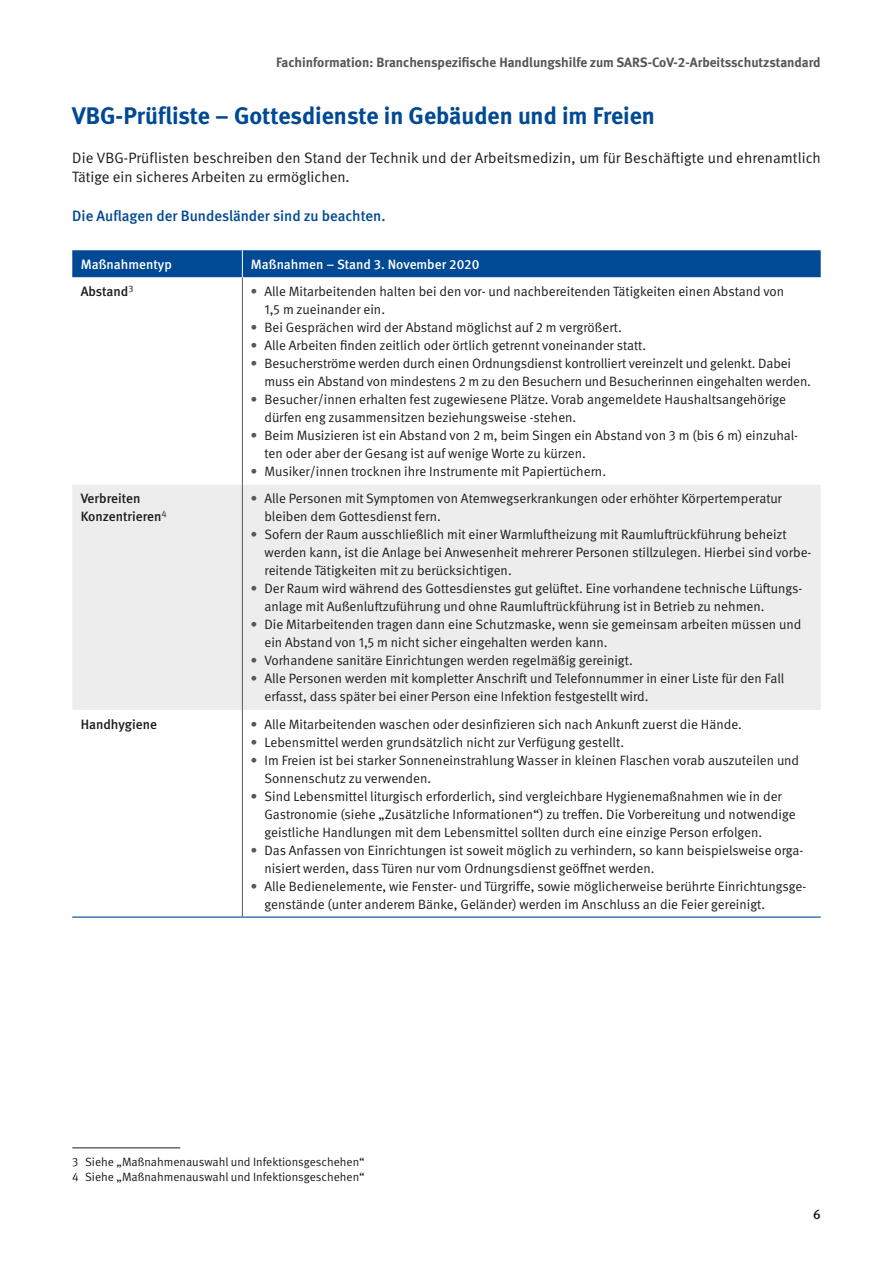
<style>
.page{position:relative;width:893px;height:1263px;background:#fff}
.page>*{position:absolute;margin:0;border:0;box-sizing:border-box;transform-origin:0 0}
.D_-_Unter-Übersch{font:700 24px "DGUV Meta";color:#004994}
.Fließtext{font:15px/19.2px "DGUV Meta";color:#1d1d1b}
.Fließtext_ohne_Absta{font:500 15px "DGUV Meta";color:#004994}
.t1{font:13.5px/18px "DGUV Meta";color:#1d1d1b}
.t2{font:700 13.5px "DGUV Meta";color:#575756}
.Tabellen_normal{font:500 13.5px/18px "DGUV Meta";color:#1d1d1b}
.Tabellenkopf{font:500 13.5px "DGUV Meta";color:#fff}
.Fußnote{font:12px "DGUV Meta";color:#1d1d1b}
.s1{font-weight:700;color:#575756}
</style>
<div class="page">
<div style="left:72px;top:485px;width:749px;height:225px;background:#ededed"></div>
<hr style="left:242px;top:277px;width:1px;height:208px;background:#575756">
<hr style="left:242px;top:485px;width:1px;height:225px;background:#575756">
<hr style="left:242px;top:710px;width:1px;height:206px;background:#575756">
<div style="left:72px;top:250px;width:749px;height:27px;background:#004994"></div>
<hr style="left:72px;top:916px;width:170px;height:2px;background:#004994">
<hr style="left:242px;top:916px;width:579px;height:2px;background:#004994">
<hr style="left:72px;top:1147px;width:108px;height:1px;background:#1d1d1b">
<p class="t2" style="left:276px;top:54px;width:546px">Fachinformation: Branchenspezifische Handlungshilfe zum SARS-CoV-2-Arbeitsschutzstandard</p>
<h1 class="D_-_Unter-Übersch" style="left:72px;top:101px;width:584px">VBG-Prüfliste – Gottesdienste in Gebäuden und im Freien</h1>
<p class="Fließtext" style="left:72px;top:149px;width:750px">Die VBG-Prüflisten beschreiben den Stand der Technik und der Arbeitsmedizin, um für Beschäftigte und ehrenamtlich<br>Tätige ein sicheres Arbeiten zu ermöglichen.</p>
<p class="Fließtext_ohne_Absta" style="left:72px;top:207px;width:315px">Die Auflagen der Bundesländer sind zu beachten.</p>
<p class="Tabellenkopf" style="left:81px;top:256px;width:93px">Maßnahmentyp</p>
<p class="Tabellenkopf" style="left:251px;top:256px;width:230px">Maßnahmen – Stand 3. November 2020</p>
<p class="Tabellen_normal" style="left:81px;top:283px;width:54px">Abstand<sup>3</sup></p>
<p class="t1" style="left:264px;top:283px;width:521px;text-indent:-14px"><span class="s1">•</span> Alle Mitarbeitenden halten bei den vor- und nachbereitenden Tätigkeiten einen Abstand von<br>1,5 m zueinander ein.</p>
<p class="t1" style="left:251px;top:319px;width:372px"><span class="s1">•</span> Bei Gesprächen wird der Abstand möglichst auf 2 m vergrößert.</p>
<p class="t1" style="left:251px;top:337px;width:397px"><span class="s1">•</span> Alle Arbeiten finden zeitlich oder örtlich getrennt voneinander statt.</p>
<p class="t1" style="left:264px;top:355px;width:548px;text-indent:-14px"><span class="s1">•</span> Besucherströme werden durch einen Ordnungsdienst kontrolliert vereinzelt und gelenkt. Dabei muss ein Abstand von mindestens 2 m zu den Besuchern und Besucherinnen eingehalten werden.</p>
<p class="t1" style="left:264px;top:391px;width:523px;text-indent:-14px"><span class="s1">•</span> Besucher/innen erhalten fest zugewiesene Plätze. Vorab angemeldete Haushaltsangehörige dürfen eng zusammensitzen beziehungsweise -stehen.</p>
<p class="t1" style="left:264px;top:427px;width:535px;text-indent:-14px"><span class="s1">•</span> Beim Musizieren ist ein Abstand von 2 m, beim Singen ein Abstand von 3 m (bis 6 m) einzuhal&shy;ten oder aber der Gesang ist auf wenige Worte zu kürzen.</p>
<p class="t1" style="left:251px;top:463px;width:357px"><span class="s1">•</span> Musiker/innen trocknen ihre Instrumente mit Papiertüchern.</p>
<p class="Tabellen_normal" style="left:81px;top:490px;width:87px">Verbreiten<br>Konzentrieren<sup>4</sup></p>
<p class="t1" style="left:264px;top:490px;width:519px;text-indent:-14px"><span class="s1">•</span> Alle Personen mit Symptomen von Atemwegserkrankungen oder erhöhter Körpertemperatur bleiben dem Gottesdienst fern.</p>
<p class="t1" style="left:264px;top:526px;width:549px;text-indent:-14px"><span class="s1">•</span> Sofern der Raum ausschließlich mit einer Warmluftheizung mit Raumluftrückführung beheizt werden kann, ist die Anlage bei Anwesenheit mehrerer Personen stillzulegen. Hierbei sind vorbe&shy;reitende Tätigkeiten mit zu berücksichtigen.</p>
<p class="t1" style="left:264px;top:580px;width:539px;text-indent:-14px"><span class="s1">•</span> Der Raum wird während des Gottesdienstes gut gelüftet. Eine vorhandene technische Lüftungs&shy;anlage mit Außenluftzuführung und ohne Raumluftrückführung ist in Betrieb zu nehmen.</p>
<p class="t1" style="left:264px;top:616px;width:538px;text-indent:-14px"><span class="s1">•</span> Die Mitarbeitenden tragen dann eine Schutzmaske, wenn sie gemeinsam arbeiten müssen und ein Abstand von 1,5 m nicht sicher eingehalten werden kann.</p>
<p class="t1" style="left:251px;top:652px;width:383px"><span class="s1">•</span> Vorhandene sanitäre Einrichtungen werden regelmäßig gereinigt.</p>
<p class="t1" style="left:264px;top:670px;width:521px;text-indent:-14px"><span class="s1">•</span> Alle Personen werden mit kompletter Anschrift und Telefonnummer in einer Liste für den Fall erfasst, dass später bei einer Person eine Infektion festgestellt wird.</p>
<p class="Tabellen_normal" style="left:81px;top:715px;width:78px">Handhygiene</p>
<p class="t1" style="left:251px;top:715px;width:493px"><span class="s1">•</span> Alle Mitarbeitenden waschen oder desinfizieren sich nach Ankunft zuerst die Hände.</p>
<p class="t1" style="left:251px;top:733px;width:375px"><span class="s1">•</span> Lebensmittel werden grundsätzlich nicht zur Verfügung gestellt.</p>
<p class="t1" style="left:264px;top:751px;width:536px;text-indent:-14px"><span class="s1">•</span> Im Freien ist bei starker Sonneneinstrahlung Wasser in kleinen Flaschen vorab auszuteilen und<br>Sonnenschutz zu verwenden.</p>
<p class="t1" style="left:264px;top:787px;width:533px;text-indent:-14px"><span class="s1">•</span> Sind Lebensmittel liturgisch erforderlich, sind vergleichbare Hygienemaßnahmen wie in der<br>Gastronomie (siehe „Zusätzliche Informationen“) zu treffen. Die Vorbereitung und notwendige geistliche Handlungen mit dem Lebensmittel sollten durch eine einzige Person erfolgen.</p>
<p class="t1" style="left:264px;top:841px;width:540px;text-indent:-14px"><span class="s1">•</span> Das Anfassen von Einrichtungen ist soweit möglich zu verhindern, so kann beispielsweise orga&shy;nisiert werden, dass Türen nur vom Ordnungsdienst geöffnet werden.</p>
<p class="t1" style="left:264px;top:877px;width:543px;text-indent:-14px"><span class="s1">•</span> Alle Bedienelemente, wie Fenster- und Türgriffe, sowie möglicherweise berührte Einrichtungsge&shy;genstände (unter anderem Bänke, Geländer) werden im Anschluss an die Feier gereinigt.</p>
<p class="Fußnote" style="left:72px;top:1155px;width:294px">3 Siehe „Maßnahmenauswahl und Infektionsgeschehen“</p>
<p class="Fußnote" style="left:72px;top:1170px;width:294px">4 Siehe „Maßnahmenauswahl und Infektionsgeschehen“</p>
<p class="Tabellen_normal" style="left:813px;top:1206px;width:9px">6</p>
</div>
